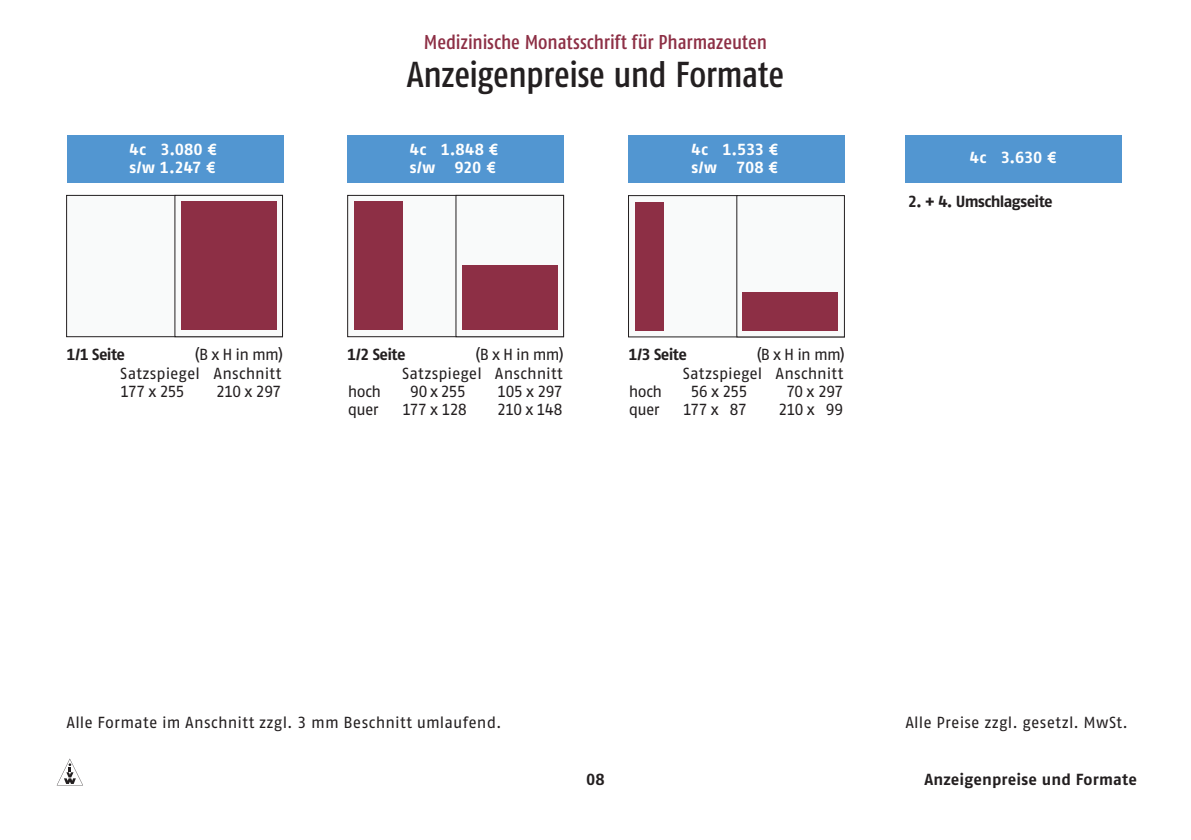
<style>
.page{position:relative;width:1191px;height:840px;background:#fff}
.page>*{position:absolute;margin:0;border:0;box-sizing:border-box;transform-origin:0 0}
.t1{font:500 condensed 36px "Fago Pro";letter-spacing:-.015em;color:#231f20}
.t2{font:500 condensed 20px "Fago Pro";letter-spacing:-.005em;color:#8d2f45}
.t3{font:16px/18px "Fago Pro";color:#231f20}
.t4{font:700 16px/18px "Fago Pro";letter-spacing:-.005em;color:#fff}
.t5{font:700 16px "Fago Pro";letter-spacing:-.025em;color:#231f20}
.t6{font:16px/18.2px "Fago Pro";letter-spacing:-.025em;color:#231f20;text-align:right}
.t7{font:700 16px "Fago Pro";letter-spacing:.005em;color:#231f20}
.t8{font:16px/18px "Fago Pro";letter-spacing:-.04em;color:#231f20}
</style>
<div class="page">
<svg style="left:57px;top:758px;width:26px;height:26px"></svg>
<div style="left:67px;top:195px;width:215px;height:141px;background:#f9fafa"></div>
<div style="left:66px;top:195px;width:217px;height:142px;border:1px solid #231f20"></div>
<div style="left:175px;top:195px;width:108px;height:142px;border:1px solid #231f20"></div>
<div style="left:348px;top:195px;width:215px;height:141px;background:#f9fafa"></div>
<div style="left:347px;top:195px;width:217px;height:142px;border:1px solid #231f20"></div>
<div style="left:456px;top:195px;width:108px;height:142px;border:1px solid #231f20"></div>
<div style="left:181px;top:201px;width:95px;height:129px;background:#8d2f45"></div>
<div style="left:462px;top:266px;width:95px;height:64px;background:#8d2f45"></div>
<div style="left:354px;top:201px;width:48px;height:129px;background:#8d2f45"></div>
<div style="left:347px;top:135px;width:216px;height:48px;background:#5296d1"></div>
<div style="left:67px;top:135px;width:216px;height:48px;background:#5296d1"></div>
<div style="left:906px;top:135px;width:216px;height:48px;background:#5296d1"></div>
<div style="left:628px;top:195px;width:216px;height:142px;background:#f9fafa"></div>
<div style="left:628px;top:195px;width:216px;height:142px;border:1px solid #231f20"></div>
<div style="left:743px;top:292px;width:95px;height:38px;background:#8d2f45"></div>
<div style="left:635px;top:202px;width:28px;height:128px;background:#8d2f45"></div>
<div style="left:629px;top:135px;width:216px;height:48px;background:#5296d1"></div>
<p class="t2" style="left:424px;top:29px;width:344px">Medizinische Monatsschrift für Pharmazeuten</p>
<h1 class="t1" style="left:407px;top:52px;width:379px">Anzeigenpreise und Formate</h1>
<p class="t4" style="left:130px;top:140px;width:89px">4c 3.080 € s/w 1.247 €</p>
<p class="t4" style="left:410px;top:140px;width:90px">4c 1.848 € s/w 920 €</p>
<p class="t4" style="left:691px;top:140px;width:88px">4c 1.533 € s/w 708 €</p>
<p class="t5" style="left:67px;top:344px;width:60px">1/1 Seite</p>
<p class="t3" style="left:195px;top:345px;width:90px">(B x H in mm)</p>
<p class="t5" style="left:347px;top:344px;width:60px">1/2 Seite</p>
<p class="t3" style="left:475px;top:345px;width:90px">(B x H in mm)</p>
<p class="t3" style="left:213px;top:364px;width:69px">Anschnitt<br>210 x 297</p>
<p class="t3" style="left:495px;top:364px;width:69px;text-align:justify">Anschnitt 105 x 297<br>210 x 148</p>
<p class="t3" style="left:120px;top:364px;width:81px">Satzspiegel<br>177 x 255</p>
<p class="t3" style="left:402px;top:364px;width:81px">Satzspiegel</p>
<p class="t8" style="left:348px;top:382px;width:35px">hoch quer</p>
<p class="t3" style="left:410px;top:382px;width:58px">90 x 255</p>
<p class="t3" style="left:402px;top:400px;width:66px">177 x 128</p>
<p class="t5" style="left:628px;top:345px;width:60px">1/3 Seite</p>
<p class="t6" style="left:757px;top:345px;width:90px">(B x H in mm)<br>Anschnitt<br>70 x 297<br>210 x 99</p>
<p class="t3" style="left:683px;top:364px;width:81px">Satzspiegel</p>
<p class="t3" style="left:690px;top:382px;width:59px">56 x 255</p>
<p class="t3" style="left:683px;top:400px;width:66px">177 x 87</p>
<p class="t8" style="left:629px;top:382px;width:35px">hoch quer</p>
<p class="t4" style="left:969px;top:148px;width:88px">4c 3.630 €</p>
<p class="t5" style="left:907px;top:191px;width:147px">2. + 4. Umschlagseite</p>
<p class="t3" style="left:66px;top:712px;width:436px">Alle Formate im Anschnitt zzgl. 3 mm Beschnitt umlaufend.</p>
<p class="t3" style="left:905px;top:712px;width:224px">Alle Preise zzgl. gesetzl. MwSt.</p>
<p class="t5" style="left:586px;top:769px;width:20px">08</p>
<p class="t7" style="left:924px;top:769px;width:214px">Anzeigenpreise und Formate</p>
</div>
